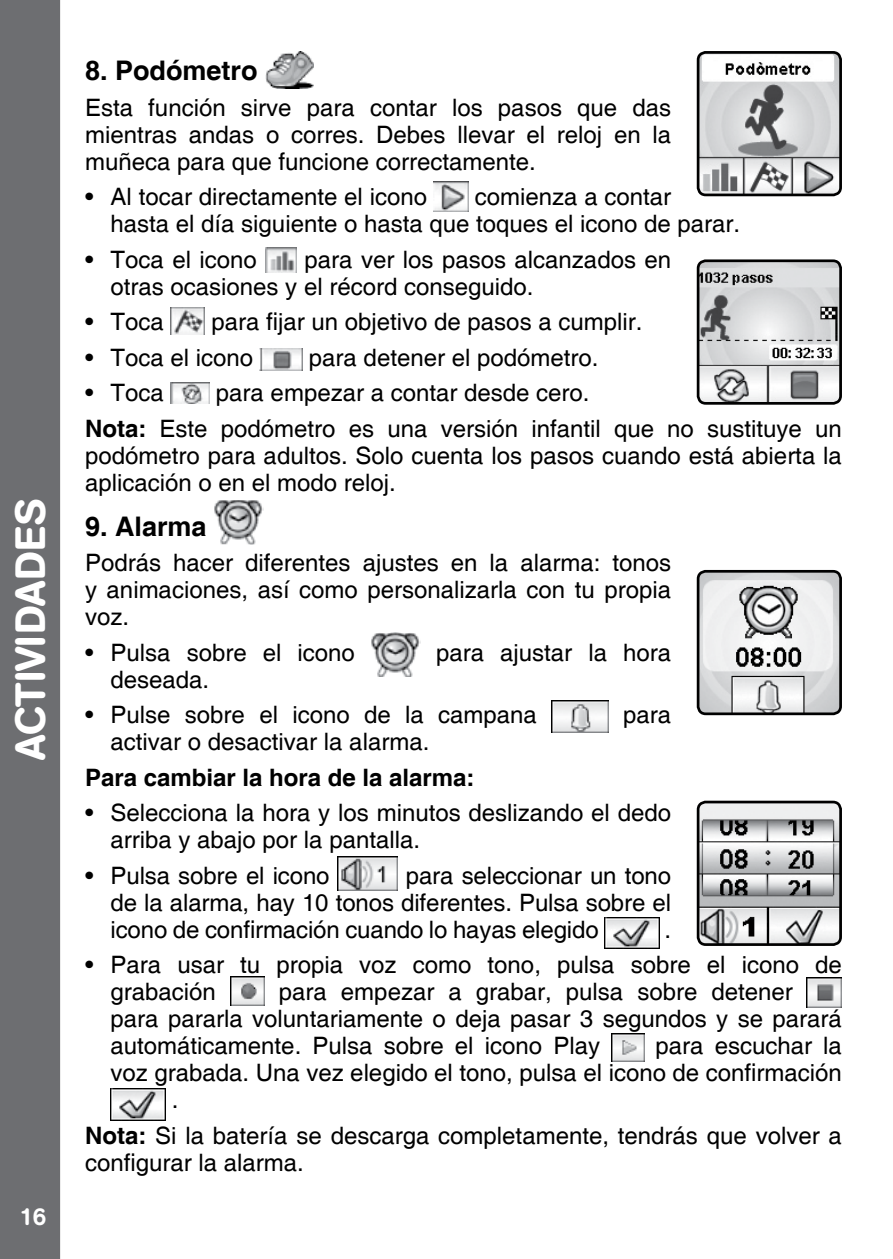
<style>
.page{position:relative;width:893px;height:1259px;background:#fff}
.page>*{position:absolute;margin:0;border:0;box-sizing:border-box;transform-origin:0 0}
.t1{font:500 42px "AG Book Rounded";color:#fff}
.t2{font:700 27px "Helvetica";color:#000}
.t3{font:24px/27px "Helvetica";color:#000}
.t4{font:700 24px "Helvetica";color:#000}
.t5{font:500 24px "AG Book Rounded";color:#fff}
.s1{font-weight:700}
</style>
<div class="page">
<div style="left:0;top:0;width:60px;height:1259px;background:#6d6e71"></div>
<img style="left:265px;top:51px;width:48px;height:38px">
<img style="left:434px;top:181px;width:34px;height:31px">
<img style="left:265px;top:248px;width:31px;height:24px">
<img style="left:171px;top:308px;width:34px;height:27px">
<img style="left:260px;top:348px;width:42px;height:22px">
<img style="left:171px;top:383px;width:38px;height:20px">
<img style="left:214px;top:500px;width:49px;height:44px">
<img style="left:371px;top:632px;width:49px;height:44px">
<img style="left:551px;top:700px;width:58px;height:33px">
<img style="left:338px;top:856px;width:60px;height:34px">
<img style="left:604px;top:917px;width:55px;height:31px">
<img style="left:230px;top:976px;width:35px;height:30px">
<img style="left:807px;top:978px;width:35px;height:29px">
<img style="left:611px;top:1033px;width:33px;height:28px">
<img style="left:111px;top:1088px;width:54px;height:32px">
<img style="left:701px;top:263px;width:137px;height:138px">
<div style="left:697px;top:259px;width:145px;height:146px;border:3px solid #000;border-radius:8px"></div>
<img style="left:698px;top:55px;width:140px;height:140px">
<div style="left:697px;top:51px;width:145px;height:145px;border:3px solid #000;border-radius:8px"></div>
<img style="left:699px;top:574px;width:139px;height:140px">
<div style="left:697px;top:570px;width:145px;height:145px;border:3px solid #000;border-radius:8px"></div>
<img style="left:701px;top:804px;width:137px;height:138px">
<div style="left:697px;top:800px;width:145px;height:146px;border:3px solid #000;border-radius:8px"></div>
<h1 class="t1" style="left:6px;top:760px;width:260px;rotate:-90deg">Actividades</h1>
<p class="t5" style="left:19px;top:1202px;width:28px">16</p>
<p class="t2" style="left:85px;top:54px;width:174px">8. Podómetro</p>
<p class="t3" style="left:85px;top:95px;width:588px;text-align:justify">Esta función sirve para contar los pasos que das mientras andas o corres. Debes llevar el reloj en la muñeca para que funcione correctamente.</p>
<p class="t3" style="left:85px;top:184px;width:344px">• Al tocar directamente el icono</p>
<p class="t3" style="left:111px;top:184px;width:631px;text-indent:364px">comienza a contar<br>hasta el día siguiente o hasta que toques el icono de parar.</p>
<p class="t3" style="left:85px;top:247px;width:173px">• Toca el icono</p>
<p class="t3" style="left:111px;top:247px;width:562px;text-indent:194px">para ver los pasos alcanzados en otras ocasiones y el récord conseguido.</p>
<p class="t3" style="left:85px;top:309px;width:80px">• Toca</p>
<p class="t3" style="left:211px;top:309px;width:432px">para fijar un objetivo de pasos a cumplir.</p>
<p class="t3" style="left:85px;top:345px;width:170px">• Toca el icono</p>
<p class="t3" style="left:309px;top:345px;width:291px">para detener el podómetro.</p>
<p class="t3" style="left:85px;top:380px;width:80px">• Toca</p>
<p class="t3" style="left:85px;top:376px;width:758px;line-height:35.4px;text-indent:131px">para empezar a contar desde cero.<br><span class="s1">Nota:</span> Este podómetro es una versión infantil que no sustituye un</p>
<p class="t3" style="left:85px;top:443px;width:758px">podómetro para adultos. Solo cuenta los pasos cuando está abierta la aplicación o en el modo reloj.</p>
<p class="t2" style="left:85px;top:509px;width:123px">9. Alarma</p>
<p class="t3" style="left:85px;top:550px;width:588px;text-align:justify">Podrás hacer diferentes ajustes en la alarma: tonos y animaciones, así como personalizarla con tu propia voz.</p>
<p class="t3" style="left:85px;top:639px;width:271px">• Pulsa sobre el icono</p>
<p class="t3" style="left:436px;top:639px;width:237px">para ajustar la hora</p>
<p class="t3" style="left:111px;top:666px;width:100px">deseada.</p>
<p class="t3" style="left:85px;top:702px;width:453px">• Pulse sobre el icono de la campana</p>
<p class="t3" style="left:623px;top:702px;width:50px">para</p>
<p class="t3" style="left:111px;top:729px;width:320px">activar o desactivar la alarma.</p>
<p class="t4" style="left:85px;top:762px;width:391px">Para cambiar la hora de la alarma:</p>
<p class="t3" style="left:111px;top:800px;width:562px;text-indent:-26px">• Selecciona la hora y los minutos deslizando el dedo arriba y abajo por la pantalla.</p>
<p class="t3" style="left:85px;top:862px;width:246px">• Pulsa sobre el icono</p>
<p class="t3" style="left:111px;top:862px;width:562px;text-align:justify;text-indent:295px">para seleccionar un tono de la alarma, hay 10 tonos diferentes. Pulsa sobre el icono de confirmación cuando lo hayas elegido</p>
<p class="t3" style="left:665px;top:916px;width:8px">.</p>
<p class="t3" style="left:111px;top:952px;width:733px;text-indent:-26px">• Para usar tu propia voz como tono, pulsa sobre el icono de grabación</p>
<p class="t3" style="left:111px;top:979px;width:733px;text-indent:168px">para empezar a grabar, pulsa sobre detener para pararla voluntariamente o deja pasar 3 segundos y se parará automáticamente. Pulsa sobre el icono Play</p>
<p class="t3" style="left:655px;top:1033px;width:188px">para escuchar la</p>
<p class="t3" style="left:111px;top:1060px;width:733px">voz grabada. Una vez elegido el tono, pulsa el icono de confirmación</p>
<p class="t3" style="left:172px;top:1087px;width:8px">.</p>
<p class="t3" style="left:85px;top:1122px;width:758px"><span class="s1">Nota:</span> Si la batería se descarga completamente, tendrás que volver a configurar la alarma.</p>
</div>
